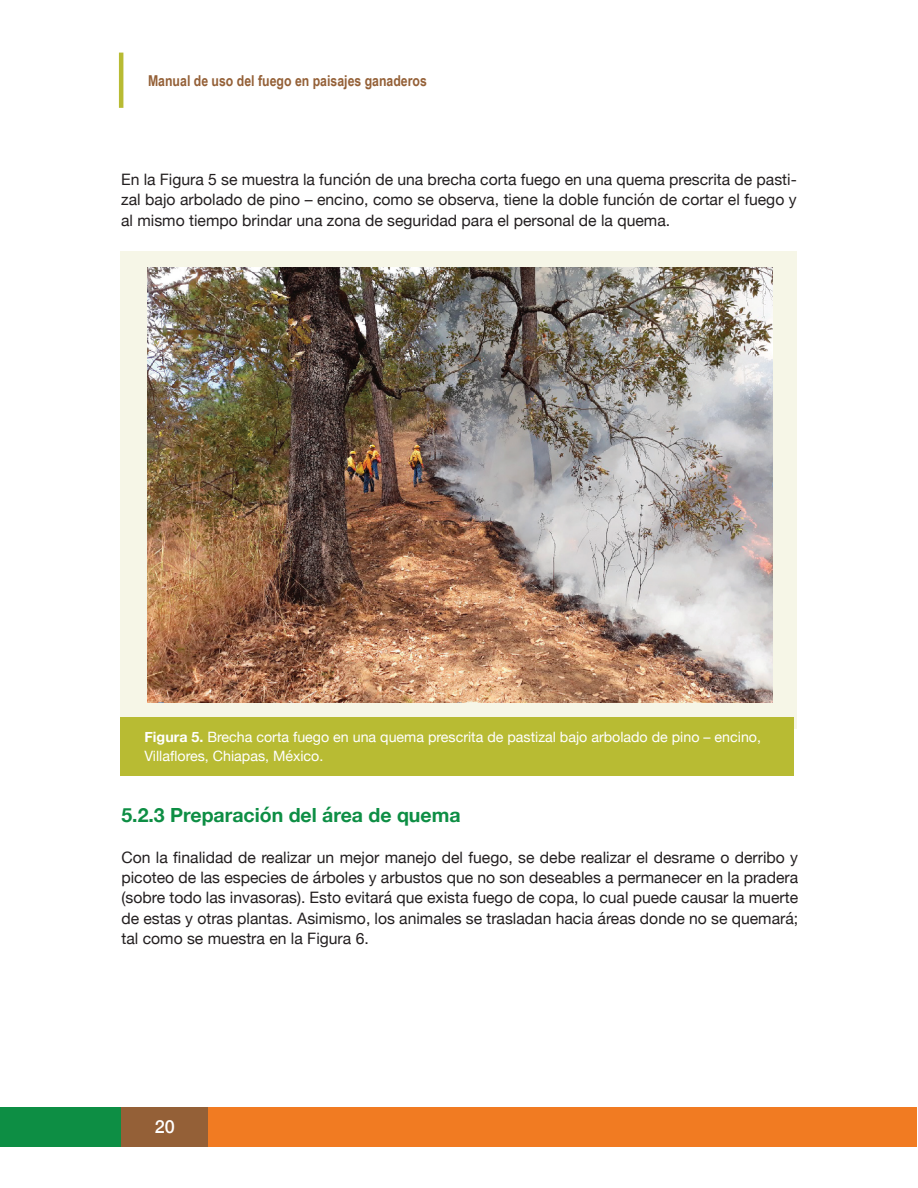
<style>
.page{position:relative;width:918px;height:1188px;background:#fff}
.page>*{position:absolute;margin:0;border:0;box-sizing:border-box;transform-origin:0 0}
.Subtítulos_3{font:700 19.5px "Helvetica Neue";color:#0d8e44}
.t1{font:500 18px "Helvetica Neue";color:#fff}
.Texto{font:15.75px/20.4px "Helvetica Neue";color:#231f20;text-align:justify}
.t2{font:700 15px "Arial Narrow";color:#946037}
.Figuras{font:14.25px/18.8px "Helvetica Neue";color:#fff}
.s1{font-weight:700}
</style>
<div class="page">
<div style="left:0;top:1107px;width:121px;height:39px;background:#0d8e44"></div>
<div style="left:121px;top:1107px;width:87px;height:39px;background:#946037"></div>
<div style="left:208px;top:1107px;width:709px;height:39px;background:#f17b22"></div>
<hr style="left:119px;top:53px;width:4px;height:55px;background:#b8bb33">
<div style="left:120px;top:251px;width:677px;height:477px;background:#f6f6e7"></div>
<div style="left:120px;top:717px;width:674px;height:59px;background:#b8bb33"></div>
<img style="left:148px;top:267px;width:624px;height:435px">
<p class="t2" style="left:148px;top:69px;width:280px">Manual de uso del fuego en paisajes ganaderos</p>
<p class="Texto" style="left:121px;top:170px;width:677px">En la Figura 5 se muestra la función de una brecha corta fuego en una quema prescrita de pasti&shy;zal bajo arbolado de pino – encino, como se observa, tiene la doble función de cortar el fuego y al mismo tiempo brindar una zona de seguridad para el personal de la quema.</p>
<p class="Figuras" style="left:145px;top:728px;width:618px"><span class="s1">Figura 5.</span> Brecha corta fuego en una quema prescrita de pastizal bajo arbolado de pino – encino,<br>Villaflores, Chiapas, México.</p>
<p class="Subtítulos_3" style="left:121px;top:799px;width:341px">5.2.3 Preparación del área de quema</p>
<p class="Texto" style="left:121px;top:848px;width:678px">Con la finalidad de realizar un mejor manejo del fuego, se debe realizar el desrame o derribo y picoteo de las especies de árboles y arbustos que no son deseables a permanecer en la pradera (sobre todo las invasoras). Esto evitará que exista fuego de copa, lo cual puede causar la muerte de estas y otras plantas. Asimismo, los animales se trasladan hacia áreas donde no se quemará; tal como se muestra en la Figura 6.</p>
<p class="t1" style="left:155px;top:1112px;width:22px">20</p>
</div>
